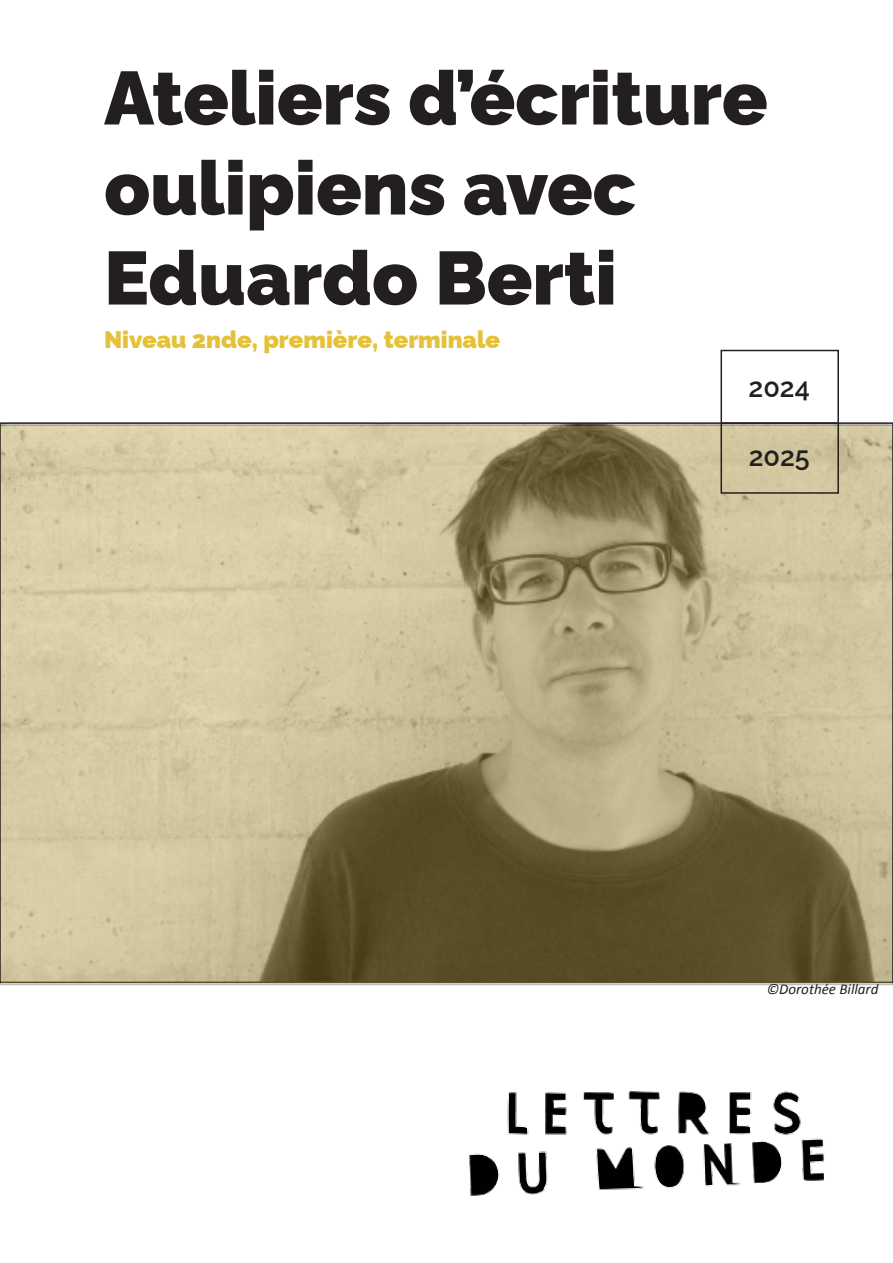
<style>
.page{position:relative;width:893px;height:1263px;background:#fff}
.page>*{position:absolute;margin:0;border:0;box-sizing:border-box;transform-origin:0 0}
.t1{font:900 75px/90px "Raleway";color:#231f20}
.t2{font:600 27px "Raleway";color:#231f20}
.t3{font:900 24px "Raleway";color:#e4c138}
.t4{font:italic 15px "Calibri";color:#231f20}
</style>
<div class="page">
<hr style="left:721px;top:422px;width:118px;height:2px;background:#231f20">
<img style="left:469px;top:1091px;width:355px;height:105px">
<svg style="left:3px;top:427px;width:887px;height:555px;background:#b2a87f"></svg>
<div style="left:720px;top:350px;width:119px;height:144px;border:2px solid #231f20"></div>
<p class="t1" style="left:104px;top:45px;width:665px">Ateliers d’écriture oulipiens avec<br>Eduardo Berti</p>
<p class="t3" style="left:104px;top:320px;width:397px">Niveau 2nde, première, terminale</p>
<p class="t2" style="left:748px;top:366px;width:63px">2024</p>
<p class="t2" style="left:749px;top:434px;width:63px">2025</p>
<p class="t4" style="left:767px;top:978px;width:113px">©Dorothée Billard</p>
</div>
